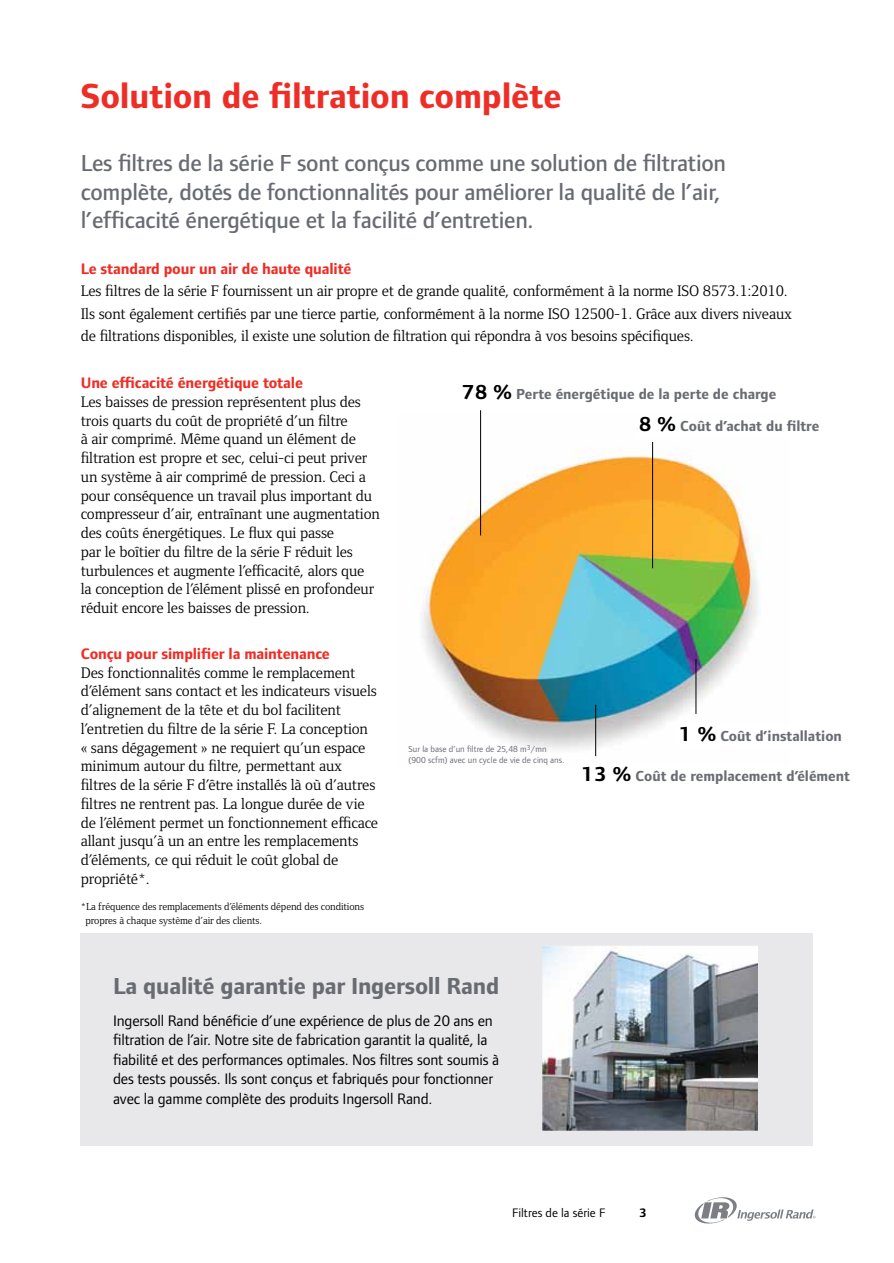
<style>
.page{position:relative;width:894px;height:1263px;background:#fff}
.page>*{position:absolute;margin:0;border:0;box-sizing:border-box;transform-origin:0 0}
.t1{font:700 36px "Foundry Form Sans";letter-spacing:-.005em;color:#ee2e26}
.t2{font:500 24px/28.5px "Foundry Form Sans";letter-spacing:-.01em;color:#696b73}
.t3{font:700 24px "Foundry Form Sans";letter-spacing:-.01em;color:#696b73}
.t4{font:700 21px "Foundry Form Sans";color:#010101}
.t5{font:15.75px/18.8px "Foundry Form Serif";letter-spacing:-.01em;color:#000}
.t6{font:15.75px/19.5px "Foundry Form Sans";letter-spacing:-.01em;color:#000}
.t7{font:700 15.75px "Foundry Form Sans";letter-spacing:-.01em;color:#ee2e26}
.t8{font:700 15px/32.7px "Foundry Form Sans";color:#6a6c74}
.t9{font:700 14.4px "Foundry Form Sans";color:#6a6c74}
.t10{font:12.75px "Foundry Form Sans";color:#000}
.t11{font:700 12.75px "Foundry Form Sans";color:#000}
.t12{font:10.5px/13.5px "Foundry Form Serif";letter-spacing:-.01em;color:#000}
.t13{font:9px/10.8px "Foundry Form Sans";color:#6a6c74}
.s1{font-size:21px;color:#000}
</style>
<div class="page">
<div style="left:81px;top:933px;width:731px;height:213px;background:#e8e8ea"></div>
<img style="left:415px;top:413px;width:345px;height:344px">
<hr style="left:480px;top:410px;width:1px;height:125px;background:#010101">
<hr style="left:652px;top:442px;width:1px;height:126px;background:#010101">
<hr style="left:695px;top:659px;width:1px;height:55px;background:#010101">
<hr style="left:595px;top:704px;width:1px;height:52px;background:#010101">
<img style="left:542px;top:946px;width:215px;height:184px">
<svg style="left:694px;top:1197px;width:121px;height:26px"></svg>
<div style="left:638px;top:416px;width:203px;height:22px;background:#fff"></div>
<div style="left:678px;top:725px;width:174px;height:22px;background:#fff"></div>
<h1 class="t1" style="left:81px;top:74px;width:482px">Solution de filtration complète</h1>
<h2 class="t2" style="left:81px;top:149px;width:646px">Les filtres de la série F sont conçus comme une solution de filtration complète, dotés de fonctionnalités pour améliorer la qualité de l’air, l’efficacité énergétique et la facilité d’entretien.</h2>
<p class="t7" style="left:81px;top:259px;width:272px">Le standard pour un air de haute qualité</p>
<p class="t5" style="left:81px;top:280px;width:712px;line-height:22.5px">Les filtres de la série F fournissent un air propre et de grande qualité, conformément à la norme ISO 8573.1:2010.<br>Ils sont également certifiés par une tierce partie, conformément à la norme ISO 12500-1. Grâce aux divers niveaux de filtrations disponibles, il existe une solution de filtration qui répondra à vos besoins spécifiques.</p>
<p class="t7" style="left:81px;top:374px;width:223px">Une efficacité énergétique totale</p>
<p class="t5" style="left:81px;top:392px;width:300px">Les baisses de pression représentent plus des trois quarts du coût de propriété d’un filtre<br>à air comprimé. Même quand un élément de filtration est propre et sec, celui-ci peut priver un système à air comprimé de pression. Ceci a pour conséquence un travail plus important du compresseur d’air, entraînant une augmentation des coûts énergétiques. Le flux qui passe<br>par le boîtier du filtre de la série F réduit les turbulences et augmente l’efficacité, alors que<br>la conception de l’élément plissé en profondeur réduit encore les baisses de pression.</p>
<p class="t7" style="left:81px;top:644px;width:250px">Conçu pour simplifier la maintenance</p>
<p class="t5" style="left:81px;top:663px;width:298px">Des fonctionnalités comme le remplacement d’élément sans contact et les indicateurs visuels d’alignement de la tête et du bol facilitent l’entretien du filtre de la série F. La conception « sans dégagement » ne requiert qu’un espace minimum autour du filtre, permettant aux filtres de la série F d’être installés là où d’autres filtres ne rentrent pas. La longue durée de vie de l’élément permet un fonctionnement efficace allant jusqu’à un an entre les remplacements d’éléments, ce qui réduit le coût global de propriété*.</p>
<p class="t12" style="left:85px;top:900px;width:280px;text-indent:-5px">*La fréquence des remplacements d’éléments dépend des conditions propres à chaque système d’air des clients.</p>
<p class="t8" style="left:638px;top:377px;width:182px;text-indent:-177px"><span class="s1">78 %</span> Perte énergétique de la perte de charge<br><span class="s1">8 %</span> Coût d’achat du filtre</p>
<h3 class="t4" style="left:466px;top:380px;width:27px">78</h3>
<p class="t9" style="left:515px;top:385px;width:168px">Pressure Drop Energy Loss</p>
<h3 class="t4" style="left:652px;top:413px;width:21px">%</h3>
<p class="t9" style="left:673px;top:419px;width:127px">Filter Purchase Cost</p>
<h3 class="t4" style="left:691px;top:721px;width:21px">%</h3>
<p class="t8" style="left:678px;top:720px;width:164px"><span class="s1">1 %</span> Coût d’installation</p>
<p class="t8" style="left:581px;top:759px;width:270px"><span class="s1">13 %</span> Coût de remplacement d’élément</p>
<p class="t9" style="left:712px;top:728px;width:105px">Installation Cost</p>
<p class="t9" style="left:629px;top:766px;width:156px">Element Changeout Cost</p>
<p class="t13" style="left:408px;top:743px;width:157px">Sur la base d’un filtre de 25,48 m<sup>3</sup>/mn (900 scfm) avec un cycle de vie de cinq ans.</p>
<h3 class="t4" style="left:608px;top:761px;width:21px">%</h3>
<h2 class="t3" style="left:113px;top:971px;width:387px">La qualité garantie par Ingersoll Rand</h2>
<p class="t6" style="left:113px;top:1010px;width:387px">Ingersoll Rand bénéficie d’une expérience de plus de 20 ans en filtration de l’air. Notre site de fabrication garantit la qualité, la fiabilité et des performances optimales. Nos filtres sont soumis à des tests poussés. Ils sont conçus et fabriqués pour fonctionner avec la gamme complète des produits Ingersoll Rand.</p>
<p class="t10" style="left:512px;top:1205px;width:95px">Filtres de la série F</p>
<p class="t11" style="left:638px;top:1205px;width:9px">3</p>
</div>
